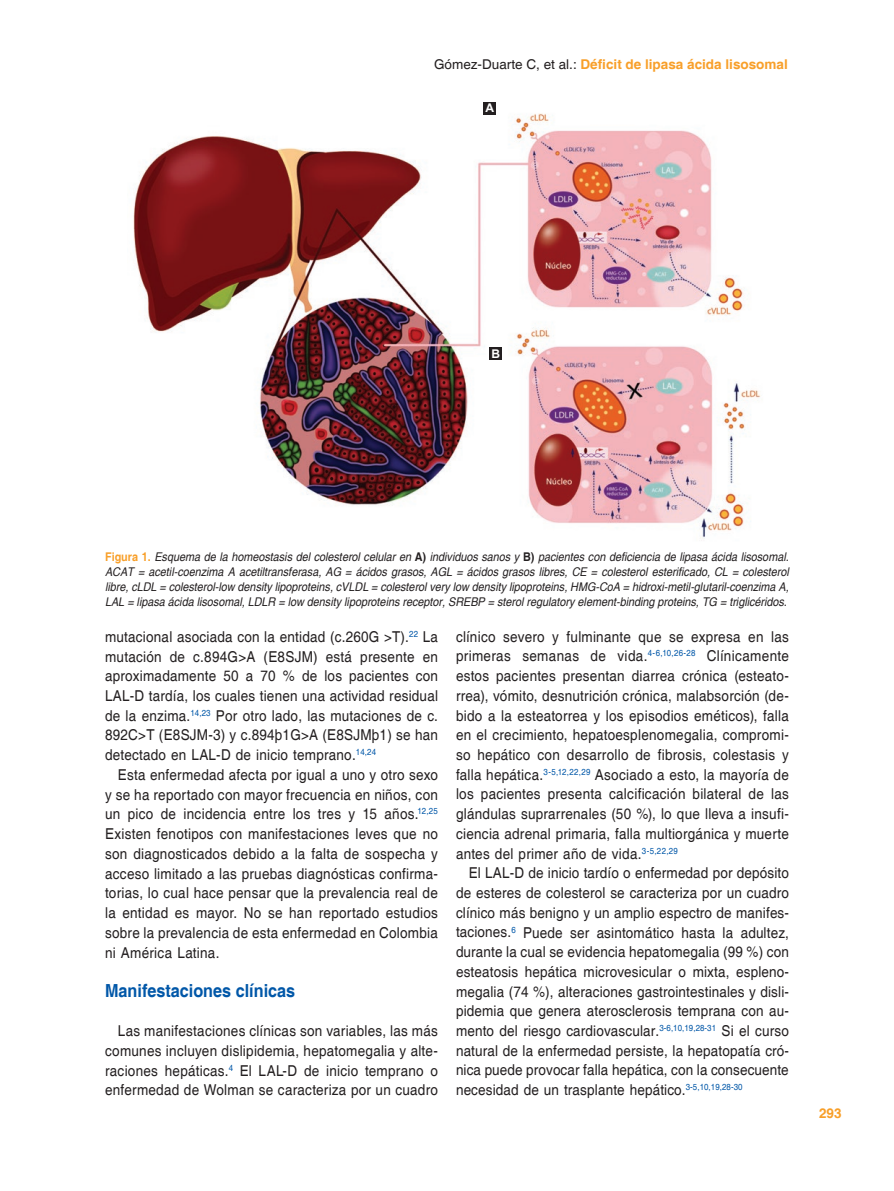
<style>
.page{position:relative;width:894px;height:1191px;background:#fff}
.page>*{position:absolute;margin:0;border:0;box-sizing:border-box;transform-origin:0 0}
.t1{font:700 18px "Helvetica";color:#0157a8;scale:.9 1}
.t2{font:15px/19.6px "Helvetica";letter-spacing:.015em;color:#231f20;text-align:justify;scale:.9 1}
.t3{font:700 13.5px "Helvetica";color:#f89f29}
.t4{font:italic 12px/15px "Helvetica";color:#231f20;text-align:justify;scale:.9 1}
.t5{font:700 12px "Arial";color:#fff}
.s1{font-weight:400;color:#231f20}
.s2{font-weight:700;font-style:normal;color:#f89f29}
.s3{font-weight:700;font-style:normal}
</style>
<div class="page">
<img style="left:133px;top:102px;width:628px;height:437px">
<div style="left:489px;top:347px;width:13px;height:13px;background:#231f20"></div>
<div style="left:483px;top:102px;width:12px;height:13px;background:#231f20"></div>
<p class="t3" style="left:434px;top:56px;width:355px"><span class="s1">Gómez-Duarte C, et al.:</span> Déficit de lipasa ácida lisosomal</p>
<p class="t5" style="left:485px;top:99px;width:10px">a</p>
<p class="t5" style="left:491px;top:346px;width:10px">b</p>
<p class="t4" style="left:105px;top:549px;width:760px"><span class="s2">Figura 1.</span> Esquema de la homeostasis del colesterol celular en <span class="s3">A)</span> individuos sanos y <span class="s3">B)</span> pacientes con deficiencia de lipasa ácida lisosomal.<br>ACAT = acetil-coenzima A acetiltransferasa, AG = ácidos grasos, AGL = ácidos grasos libres, CE = colesterol esterificado, CL = colesterol libre, cLDL = colesterol-low density lipoproteins, cVLDL = colesterol very low density lipoproteins, HMG-CoA = hidroxi-metil-glutaril-coenzima A, LAL = lipasa ácida lisosomal, LDLR = low density lipoproteins receptor, SREBP = sterol regulatory element-binding proteins, TG = triglicéridos.</p>
<p class="t2" style="left:105px;top:627px;width:371px">mutacional asociada con la entidad (c.260G &gt;T).<sup>22</sup> La mutación de c.894G&gt;A (E8SJM) está presente en aproximadamente 50 a 70 % de los pacientes con LAL-D tardía, los cuales tienen una actividad residual de la enzima.<sup>14,23</sup> Por otro lado, las mutaciones de c.<br>892C&gt;T (E8SJM-3) y c.894þ1G&gt;A (E8SJMþ1) se han detectado en LAL-D de inicio temprano.<sup>14,24</sup></p>
<p class="t2" style="left:105px;top:765px;width:371px;text-indent:13px">Esta enfermedad afecta por igual a uno y otro sexo y se ha reportado con mayor frecuencia en niños, con un pico de incidencia entre los tres y 15 años.<sup>12,25<br></sup>Existen fenotipos con manifestaciones leves que no son diagnosticados debido a la falta de sospecha y acceso limitado a las pruebas diagnósticas confirma&shy;torias, lo cual hace pensar que la prevalencia real de la entidad es mayor. No se han reportado estudios sobre la prevalencia de esta enfermedad en Colombia ni América Latina.</p>
<p class="t1" style="left:105px;top:979px;width:213px">Manifestaciones clínicas</p>
<p class="t2" style="left:105px;top:1021px;width:371px;text-indent:13px">Las manifestaciones clínicas son variables, las más comunes incluyen dislipidemia, hepatomegalia y alte&shy;raciones hepáticas.<sup>4</sup> El LAL-D de inicio temprano o enfermedad de Wolman se caracteriza por un cuadro</p>
<p class="t2" style="left:456px;top:627px;width:371px">clínico severo y fulminante que se expresa en las primeras semanas de vida.<sup>4-6,10,26-28</sup> Clínicamente estos pacientes presentan diarrea crónica (esteato&shy;rrea), vómito, desnutrición crónica, malabsorción (de&shy;bido a la esteatorrea y los episodios eméticos), falla en el crecimiento, hepatoesplenomegalia, compromi&shy;so hepático con desarrollo de fibrosis, colestasis y falla hepática.<sup>3-5,12,22,29</sup> Asociado a esto, la mayoría de los pacientes presenta calcificación bilateral de las glándulas suprarrenales (50 %), lo que lleva a insufi&shy;ciencia adrenal primaria, falla multiorgánica y muerte antes del primer año de vida.<sup>3-5,22,29</sup></p>
<p class="t2" style="left:456px;top:863px;width:371px;text-indent:13px">El LAL-D de inicio tardío o enfermedad por depósito de esteres de colesterol se caracteriza por un cuadro clínico más benigno y un amplio espectro de manifes&shy;taciones.<sup>6</sup> Puede ser asintomático hasta la adultez, durante la cual se evidencia hepatomegalia (99 %) con esteatosis hepática microvesicular o mixta, espleno&shy;megalia (74 %), alteraciones gastrointestinales y disli&shy;pidemia que genera aterosclerosis temprana con au&shy;mento del riesgo cardiovascular.<sup>3-6,10,19,28-31</sup> Si el curso natural de la enfermedad persiste, la hepatopatía cró&shy;nica puede provocar falla hepática, con la consecuente necesidad de un trasplante hepático.<sup>3-5,10,19,28-30</sup></p>
<p class="t3" style="left:818px;top:1104px;width:24px">293</p>
</div>
